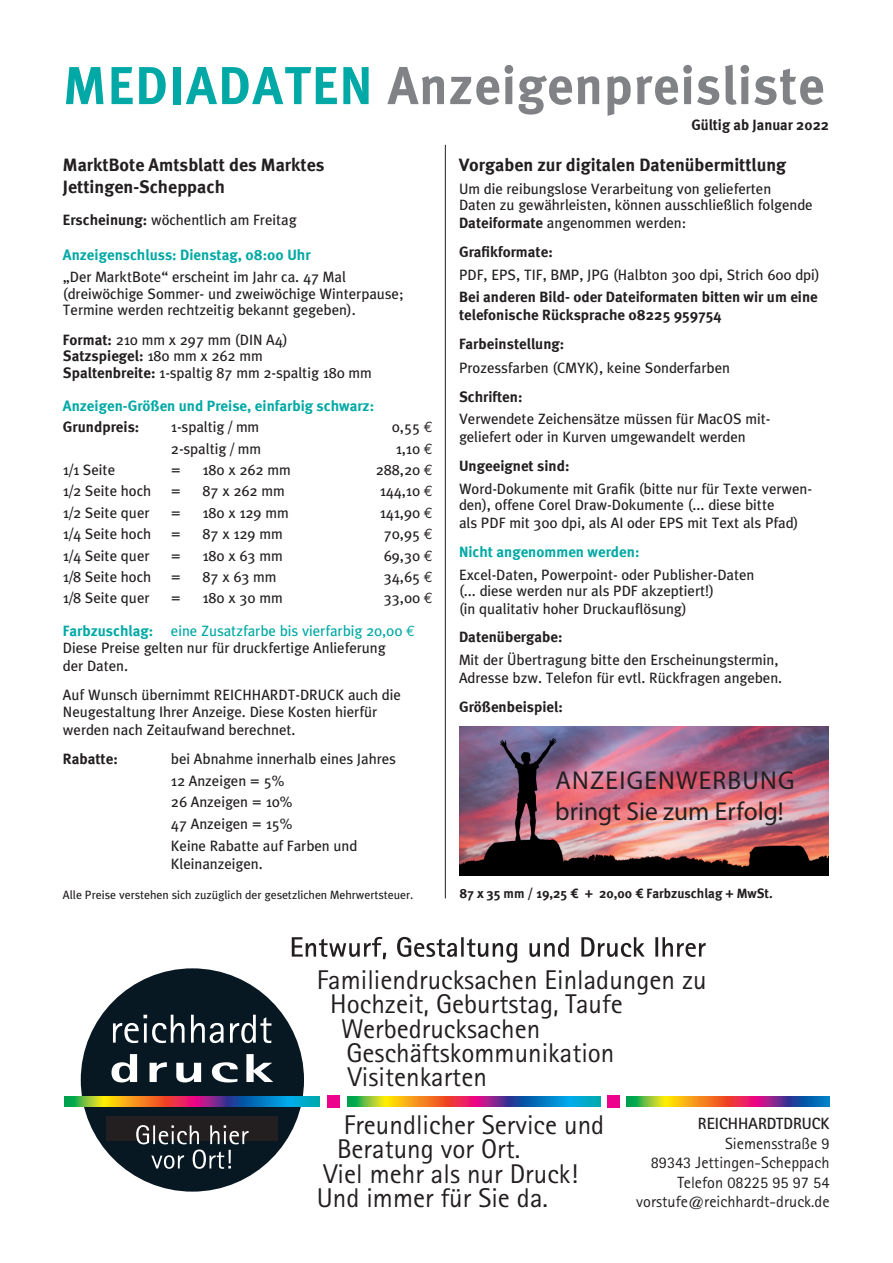
<style>
.page{position:relative;width:893px;height:1263px;background:#fff}
.page>*{position:absolute;margin:0;border:0;box-sizing:border-box;transform-origin:0 0}
.t1{font:700 53.25px "Meta";letter-spacing:.02em;color:#808285}
.t2{font:27.15px "Rotis Sans Serif Std";color:#231f20}
.t3{font:25.95px/31px "Myriad Pro";letter-spacing:.04em;color:#231f20}
.t4{font:700 18px/21.6px "Meta";color:#231f20}
.t5{font:16.2px/19.5px "Rotis Sans Serif Std";color:#231f20;text-align:right}
.t6{font:700 16.2px "Rotis Sans Serif Std";color:#231f20}
.t7{font:15px/16.5px "Meta";color:#231f20}
.t8{font:700 15px/28.3px "Meta";color:#231f20}
.t9{font:700 15px "Meta";color:#00a9a5}
.t10{font:15px/32.8px "Meta";color:#00a9a5}
.t11{font:700 13.5px "Meta";color:#231f20}
.t12{font:12px "Meta";color:#231f20}
.s1{color:#00a9a5}
.s2{font-weight:700}
.s3{font-family:"Euro Mono"}
.s4{color:#231f20}
.s5{font-family:"Euro Mono";color:#231f20}
.s6{font-weight:400}
</style>
<div class="page">
<hr style="left:445px;top:145px;width:1px;height:753px;background:#231f20">
<div style="left:327px;top:1095px;width:13px;height:13px;background:#ed028c"></div>
<div style="left:607px;top:1095px;width:13px;height:13px;background:#ed028c"></div>
<div style="left:81px;top:968px;width:223px;height:223px;background:#071822;border-radius:50%"></div>
<img style="left:65px;top:1097px;width:255px;height:9px">
<svg style="left:112px;top:1054px;width:161px;height:28px"></svg>
<svg style="left:113px;top:1015px;width:158px;height:28px"></svg>
<div style="left:106px;top:1117px;width:172px;height:24px;background:#231f20"></div>
<svg style="left:113px;top:1125px;width:159px;height:44px"></svg>
<img style="left:347px;top:1097px;width:254px;height:9px">
<img style="left:627px;top:1097px;width:202px;height:9px">
<svg style="left:292px;top:937px;width:414px;height:26px"></svg>
<img style="left:459px;top:727px;width:369px;height:149px">
<h1 class="t1" style="left:63px;top:54px;width:763px"><span class="s1">MEDIADATEN</span> Anzeigenpreisliste</h1>
<p class="t8" style="left:691px;top:111px;width:139px">Gültig ab Januar 2022</p>
<p class="t4" style="left:63px;top:154px;width:263px">MarktBote Amtsblatt des Marktes<br>Jettingen-Scheppach</p>
<p class="t7" style="left:63px;top:212px;width:235px"><span class="s2">Erscheinung:</span> wöchentlich am Freitag</p>
<p class="t9" style="left:63px;top:246px;width:249px">Anzeigenschluss: Dienstag, 08:00 Uhr</p>
<p class="t7" style="left:63px;top:269px;width:342px">„Der MarktBote“ erscheint im Jahr ca. 47 Mal (dreiwöchige Sommer- und zweiwöchige Winterpause;<br>Termine werden rechtzeitig bekannt gegeben).</p>
<p class="t7" style="left:63px;top:331px;width:310px"><span class="s2">Format:</span> 210 mm x 297 mm (DIN A4)<br><span class="s2">Satzspiegel:</span> 180 mm x 262 mm<br><span class="s2">Spaltenbreite:</span> 1-spaltig 87 mm 2-spaltig 180 mm</p>
<p class="t9" style="left:63px;top:397px;width:313px">Anzeigen-Größen und Preise, einfarbig schwarz:</p>
<p class="t8" style="left:63px;top:413px;width:78px">Grundpreis:</p>
<p class="t7" style="left:171px;top:419px;width:90px">1-spaltig / mm</p>
<p class="t7" style="left:392px;top:419px;width:42px">0,55 <span class="s3">€</span></p>
<p class="t7" style="left:171px;top:440px;width:92px">2-spaltig / mm</p>
<p class="t7" style="left:396px;top:440px;width:39px">1,10 <span class="s3">€</span></p>
<p class="t7" style="left:63px;top:461px;width:54px">1/1 Seite</p>
<p class="t7" style="left:171px;top:461px;width:11px">=</p>
<p class="t7" style="left:202px;top:461px;width:90px">180 x 262 mm</p>
<p class="t7" style="left:376px;top:461px;width:59px">288,20 <span class="s3">€</span></p>
<p class="t7" style="left:63px;top:483px;width:90px">1/2 Seite hoch</p>
<p class="t7" style="left:171px;top:483px;width:11px">=</p>
<p class="t7" style="left:202px;top:483px;width:84px">87 x 262 mm</p>
<p class="t7" style="left:380px;top:483px;width:55px">144,10 <span class="s3">€</span></p>
<p class="t7" style="left:63px;top:504px;width:88px">1/2 Seite quer</p>
<p class="t7" style="left:171px;top:504px;width:11px">=</p>
<p class="t7" style="left:202px;top:504px;width:88px">180 x 129 mm</p>
<p class="t7" style="left:380px;top:504px;width:55px">141,90 <span class="s3">€</span></p>
<p class="t7" style="left:63px;top:526px;width:90px">1/4 Seite hoch</p>
<p class="t7" style="left:171px;top:526px;width:11px">=</p>
<p class="t7" style="left:202px;top:526px;width:82px">87 x 129 mm</p>
<p class="t7" style="left:384px;top:526px;width:51px">70,95 <span class="s3">€</span></p>
<p class="t7" style="left:63px;top:547px;width:88px">1/4 Seite quer</p>
<p class="t7" style="left:171px;top:547px;width:11px">=</p>
<p class="t7" style="left:202px;top:547px;width:82px">180 x 63 mm</p>
<p class="t7" style="left:384px;top:547px;width:51px">69,30 <span class="s3">€</span></p>
<p class="t7" style="left:63px;top:568px;width:90px">1/8 Seite hoch</p>
<p class="t7" style="left:171px;top:568px;width:11px">=</p>
<p class="t7" style="left:202px;top:568px;width:76px">87 x 63 mm</p>
<p class="t7" style="left:384px;top:568px;width:51px">34,65 <span class="s3">€</span></p>
<p class="t7" style="left:63px;top:590px;width:88px">1/8 Seite quer</p>
<p class="t7" style="left:171px;top:590px;width:11px">=</p>
<p class="t7" style="left:202px;top:590px;width:82px">180 x 30 mm</p>
<p class="t10" style="left:63px;top:581px;width:371px;text-indent:321px"><span class="s4">33,00</span> <span class="s5">€<br></span><span class="s2">Farbzuschlag:</span> eine Zusatzfarbe bis vierfarbig 20,00 <span class="s3">€</span></p>
<p class="t7" style="left:63px;top:638px;width:324px;line-height:18px">Diese Preise gelten nur für druckfertige Anlieferung der Daten.</p>
<p class="t7" style="left:63px;top:686px;width:339px">Auf Wunsch übernimmt REICHHARDT-DRUCK auch die<br>Neugestaltung Ihrer Anzeige. Diese Kosten hierfür</p>
<p class="t7" style="left:63px;top:721px;width:234px">werden nach Zeitaufwand berechnet.</p>
<p class="t8" style="left:63px;top:745px;width:56px">Rabatte:</p>
<p class="t7" style="left:171px;top:748px;width:226px;line-height:21.3px">bei Abnahme innerhalb eines Jahres<br>12 Anzeigen = 5%<br>26 Anzeigen = 10%<br>47 Anzeigen = 15%</p>
<p class="t7" style="left:171px;top:837px;width:188px;line-height:18px">Keine Rabatte auf Farben und<br>Kleinanzeigen.</p>
<p class="t12" style="left:63px;top:888px;width:352px">Alle Preise verstehen sich zuzüglich der gesetzlichen Mehrwertsteuer.</p>
<p class="t4" style="left:459px;top:154px;width:329px">Vorgaben zur digitalen Datenübermittlung</p>
<p class="t7" style="left:459px;top:180px;width:355px">Um die reibungslose Verarbeitung von gelieferten<br>Daten zu gewährleisten, können ausschließlich folgende</p>
<p class="t8" style="left:459px;top:209px;width:229px">Dateiformate <span class="s6">angenommen werden:<br></span>Grafikformate:</p>
<p class="t7" style="left:459px;top:266px;width:362px">PDF, EPS, TIF, BMP, JPG (Halbton 300 dpi, Strich 600 dpi)</p>
<p class="t8" style="left:459px;top:288px;width:360px;line-height:18px">Bei anderen Bild- oder Dateiformaten bitten wir um eine telefonische Rücksprache 08225 959754</p>
<p class="t8" style="left:459px;top:329px;width:107px">Farbeinstellung:</p>
<p class="t7" style="left:459px;top:360px;width:272px">Prozessfarben (CMYK), keine Sonderfarben</p>
<p class="t8" style="left:459px;top:382px;width:65px">Schriften:</p>
<p class="t7" style="left:459px;top:410px;width:311px;line-height:18px">Verwendete Zeichensätze müssen für MacOS mit‑ geliefert oder in Kurven umgewandelt werden</p>
<p class="t8" style="left:459px;top:451px;width:112px">Ungeeignet sind:</p>
<p class="t7" style="left:459px;top:480px;width:354px">Word-Dokumente mit Grafik (bitte nur für Texte verwen&shy;den), offene Corel Draw-Dokumente (... diese bitte</p>
<p class="t7" style="left:459px;top:515px;width:341px">als PDF mit 300 dpi, als AI oder EPS mit Text als Pfad)</p>
<p class="t9" style="left:459px;top:542px;width:182px">Nicht angenommen werden:</p>
<p class="t7" style="left:459px;top:566px;width:297px">Excel-Daten, Powerpoint- oder Publisher-Daten (... diese werden nur als PDF akzeptiert!)</p>
<p class="t7" style="left:459px;top:600px;width:229px">(in qualitativ hoher Druckauflösung)</p>
<p class="t8" style="left:459px;top:623px;width:105px">Datenübergabe:</p>
<p class="t7" style="left:459px;top:651px;width:325px;line-height:18px">Mit der Übertragung bitte den Erscheinungstermin,<br>Adresse bzw. Telefon für evtl. Rückfragen angeben.</p>
<p class="t8" style="left:459px;top:692px;width:105px">Größenbeispiel:</p>
<h3 class="t3" style="left:555px;top:764px;width:241px">ANZEIGENWERBUNG bringt Sie zum Erfolg!</h3>
<p class="t11" style="left:460px;top:886px;width:315px">87 x 35 mm / 19,25 € + 20,00 € Farbzuschlag + MwSt.</p>
<h2 class="t2" style="left:317px;top:963px;width:391px">Familiendrucksachen Einladungen zu</h2>
<h2 class="t2" style="left:330px;top:988px;width:294px">Hochzeit, Geburtstag, Taufe</h2>
<h2 class="t2" style="left:341px;top:1012px;width:201px">Werbedrucksachen</h2>
<h2 class="t2" style="left:347px;top:1037px;width:269px">Geschäftskommunikation</h2>
<h2 class="t2" style="left:348px;top:1061px;width:140px">Visitenkarten</h2>
<h2 class="t2" style="left:344px;top:1108px;width:262px">Freundlicher Service und</h2>
<h2 class="t2" style="left:337px;top:1133px;width:185px">Beratung vor Ort.</h2>
<h2 class="t2" style="left:323px;top:1157px;width:256px">Viel mehr als nur Druck!</h2>
<h2 class="t2" style="left:317px;top:1182px;width:233px">Und immer für Sie da.</h2>
<p class="t6" style="left:698px;top:1113px;width:133px">REICHHARDTDRUCK</p>
<p class="t5" style="left:636px;top:1133px;width:195px">Siemensstraße 9<br>89343 Jettingen-Scheppach<br>Telefon 08225 95 97 54 vorstufe@reichhardt-druck.de</p>
</div>
